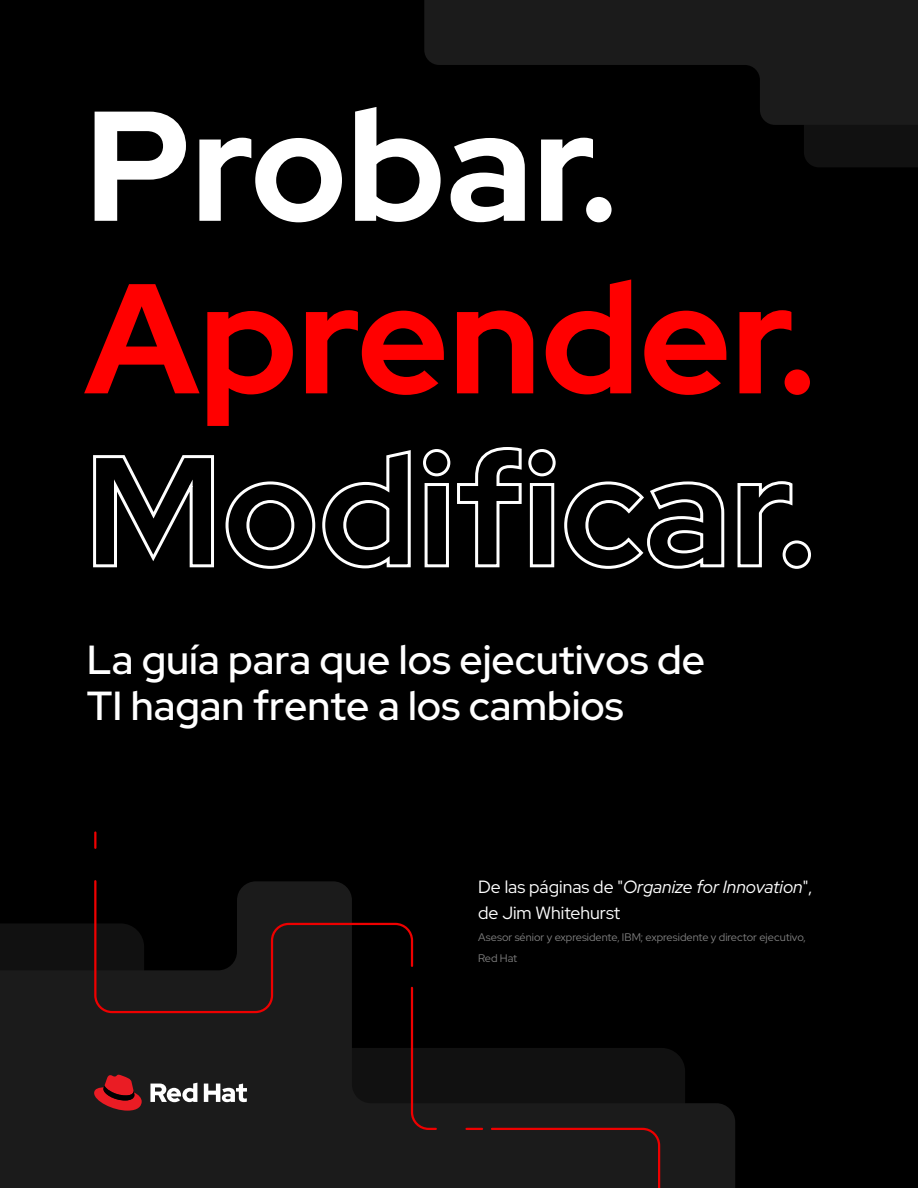
<style>
.page{position:relative;width:918px;height:1188px;background:#000}
.page>*{position:absolute;margin:0;border:0;box-sizing:border-box;transform-origin:0 0}
.t1{font:700 156px "Red Hat Display";color:#f00}
.t2{font:700 156px "Red Hat Display";color:#fff}
.t3{font:500 40.65px/46.2px "Red Hat Display";color:#fff}
.t4{font:17.7px/26.2px "Red Hat Display";color:#fff}
.t5{font:10.95px/21.8px "Red Hat Display";color:rgb(255 255 255/.5)}
.s1{font-style:italic}
</style>
<div class="page">
<div style="left:804px;top:125px;width:114px;height:42px;background:#111"></div>
<svg style="left:94px;top:831px;width:641px;height:357px"></svg>
<svg style="left:94px;top:833px;width:2px;height:15px"></svg>
<svg style="left:424px;top:0;width:494px;height:125px;fill:#1b1b1b"></svg>
<svg style="left:0;top:879px;width:661px;height:309px"></svg>
<svg style="left:93px;top:455px;width:121px;height:113px"></svg>
<svg style="left:225px;top:450px;width:186px;height:119px"></svg>
<svg style="left:423px;top:447px;width:133px;height:121px"></svg>
<svg style="left:564px;top:481px;width:161px;height:88px"></svg>
<svg style="left:737px;top:481px;width:56px;height:88px"></svg>
<div style="left:783px;top:540px;width:28px;height:29px;border:3px solid #fff;border-radius:50%"></div>
<h1 class="t2" style="left:85px;top:64px;width:534px">Probar.</h1>
<h1 class="t1" style="left:85px;top:236px;width:733px">Aprender.</h1>
<h2 class="t3" style="left:87px;top:636px;width:620px">La guía para que los ejecutivos de<br>TI hagan frente a los cambios</h2>
<h3 class="t4" style="left:478px;top:873px;width:335px">De las páginas de "<span class="s1">Organize for Innovation</span>", de Jim Whitehurst</h3>
<p class="t5" style="left:478px;top:926px;width:329px">Asesor sénior y expresidente, IBM; expresidente y director ejecutivo,<br>Red Hat</p>
</div>
